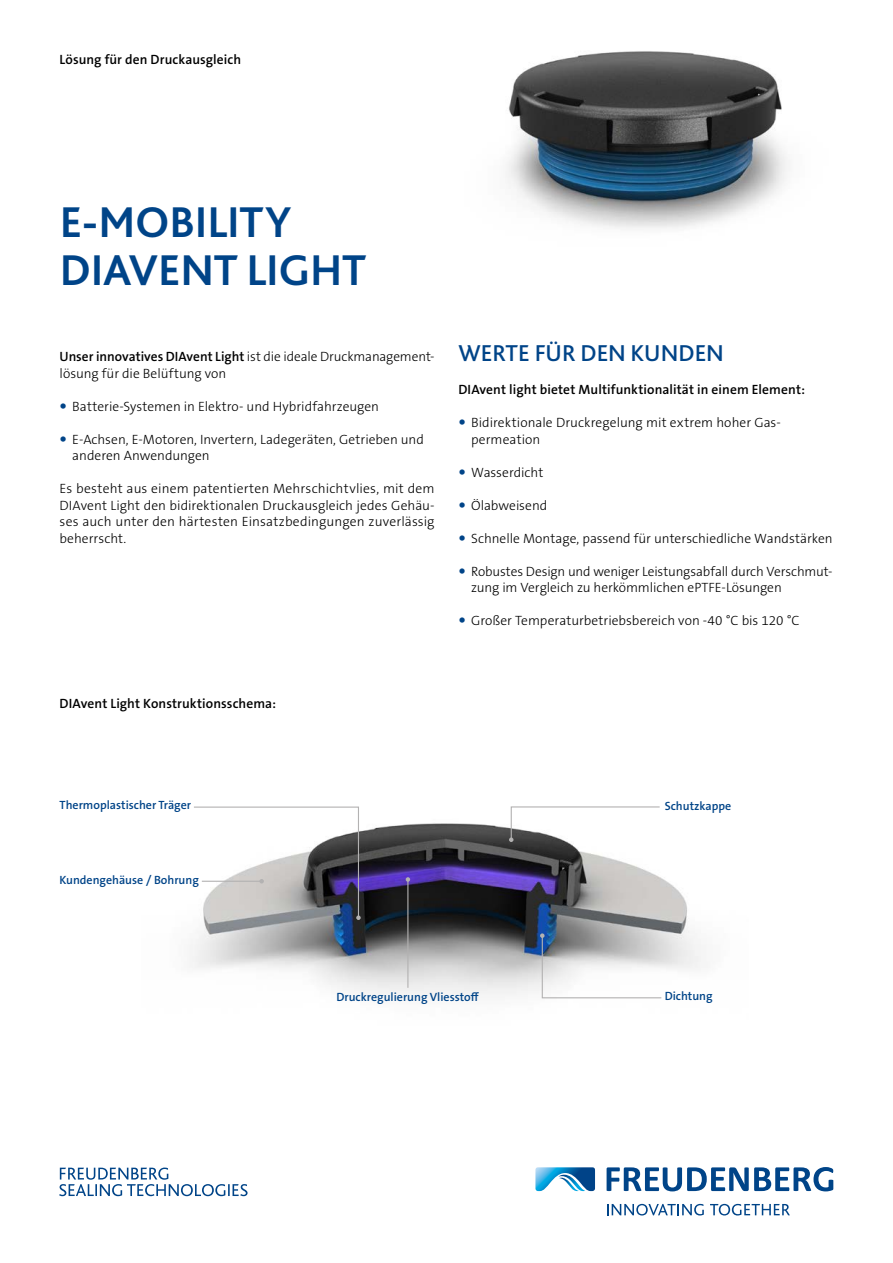
<style>
.page{position:relative;width:893px;height:1263px;background:#fff}
.page>*{position:absolute;margin:0;border:0;box-sizing:border-box;transform-origin:0 0}
.Headline_blue_EN{font:700 45px/48px "Bliss Pro";letter-spacing:-.005em;color:#048}
.Subhead_Caps_blue_EN{font:500 24px "Bliss Pro";letter-spacing:-.005em;color:#048}
.Copy_EN{font:300 13.5px/16.5px "The Sans B W3";color:#000}
.Copy_EN-2{font:600 13.5px "The Sans B W6";letter-spacing:.01em;color:#000}
.Chapter_EN{font:600 13.5px "The Sans B W6";letter-spacing:.005em;color:#000}
.Table_content_blue_s{font:600 12px "The Sans B W6";color:#048}
.s1{font-family:"The Sans B W6";font-weight:600}
</style>
<div class="page">
<svg style="left:607px;top:1167px;width:226px;height:24px"></svg>
<svg style="left:535px;top:1167px;width:60px;height:24px"></svg>
<svg style="left:607px;top:1204px;width:97px;height:11px"></svg>
<svg style="left:710px;top:1204px;width:80px;height:11px"></svg>
<svg style="left:59px;top:1167px;width:189px;height:29px"></svg>
<img style="left:506px;top:51px;width:281px;height:178px">
<img style="left:190px;top:823px;width:511px;height:172px">
<svg style="left:509px;top:806px;width:152px;height:36px"></svg>
<svg style="left:193px;top:806px;width:168px;height:114px"></svg>
<svg style="left:540px;top:933px;width:122px;height:66px"></svg>
<hr style="left:407px;top:879px;width:1px;height:109px;background:#b3b2b2">
<svg style="left:406px;top:877px;width:4px;height:5px"></svg>
<p class="Chapter_EN" style="left:60px;top:51px;width:183px">Lösung für den Druckausgleich</p>
<p class="Headline_blue_EN" style="left:60px;top:197px;width:308px">E-MOBILITY<br>DIAVENT LIGHT</p>
<p class="Copy_EN" style="left:60px;top:348px;width:377px"><span class="s1">Unser innovatives DIAvent Light</span> ist die ideale Druckmanagement&shy;lösung für die Belüftung von</p>
<p class="Copy_EN" style="left:72px;top:398px;width:308px">Batterie-Systemen in Elektro- und Hybridfahrzeugen</p>
<p class="Copy_EN" style="left:72px;top:431px;width:353px">E-Achsen, E-Motoren, Invertern, Ladegeräten, Getrieben und anderen Anwendungen</p>
<p class="Copy_EN" style="left:60px;top:480px;width:377px;text-align:justify">Es besteht aus einem patentierten Mehrschichtvlies, mit dem DIAvent Light den bidirektionalen Druckausgleich jedes Gehäu&shy;ses auch unter den härtesten Einsatzbedingungen zuverlässig beherrscht.</p>
<p class="Subhead_Caps_blue_EN" style="left:458px;top:338px;width:267px">WERTE FÜR DEN KUNDEN</p>
<p class="Copy_EN-2" style="left:458px;top:381px;width:348px">DIAvent light bietet Multifunktionalität in einem Element:</p>
<p class="Copy_EN" style="left:471px;top:414px;width:310px">Bidirektionale Druckregelung mit extrem hoher Gas&shy;permeation</p>
<p class="Copy_EN" style="left:471px;top:464px;width:74px">Wasserdicht</p>
<p class="Copy_EN" style="left:471px;top:497px;width:78px">Ölabweisend</p>
<p class="Copy_EN" style="left:471px;top:530px;width:363px">Schnelle Montage, passend für unterschiedliche Wandstärken</p>
<p class="Copy_EN" style="left:471px;top:563px;width:363px">Robustes Design und weniger Leistungsabfall durch Verschmut&shy;zung im Vergleich zu herkömmlichen ePTFE-Lösungen</p>
<p class="Copy_EN" style="left:471px;top:612px;width:330px">Großer Temperaturbetriebsbereich von -40 °C bis 120 °C</p>
<p class="Copy_EN-2" style="left:60px;top:694px;width:218px">DIAvent Light Konstruktionsschema:</p>
<p class="Table_content_blue_s" style="left:60px;top:797px;width:133px">Thermoplastischer Träger</p>
<p class="Table_content_blue_s" style="left:665px;top:798px;width:68px">Schutzkappe</p>
<p class="Table_content_blue_s" style="left:60px;top:872px;width:141px">Kundengehäuse / Bohrung</p>
<p class="Table_content_blue_s" style="left:336px;top:989px;width:144px">Druckregulierung Vliesstoff</p>
<p class="Table_content_blue_s" style="left:665px;top:988px;width:49px">Dichtung</p>
</div>
